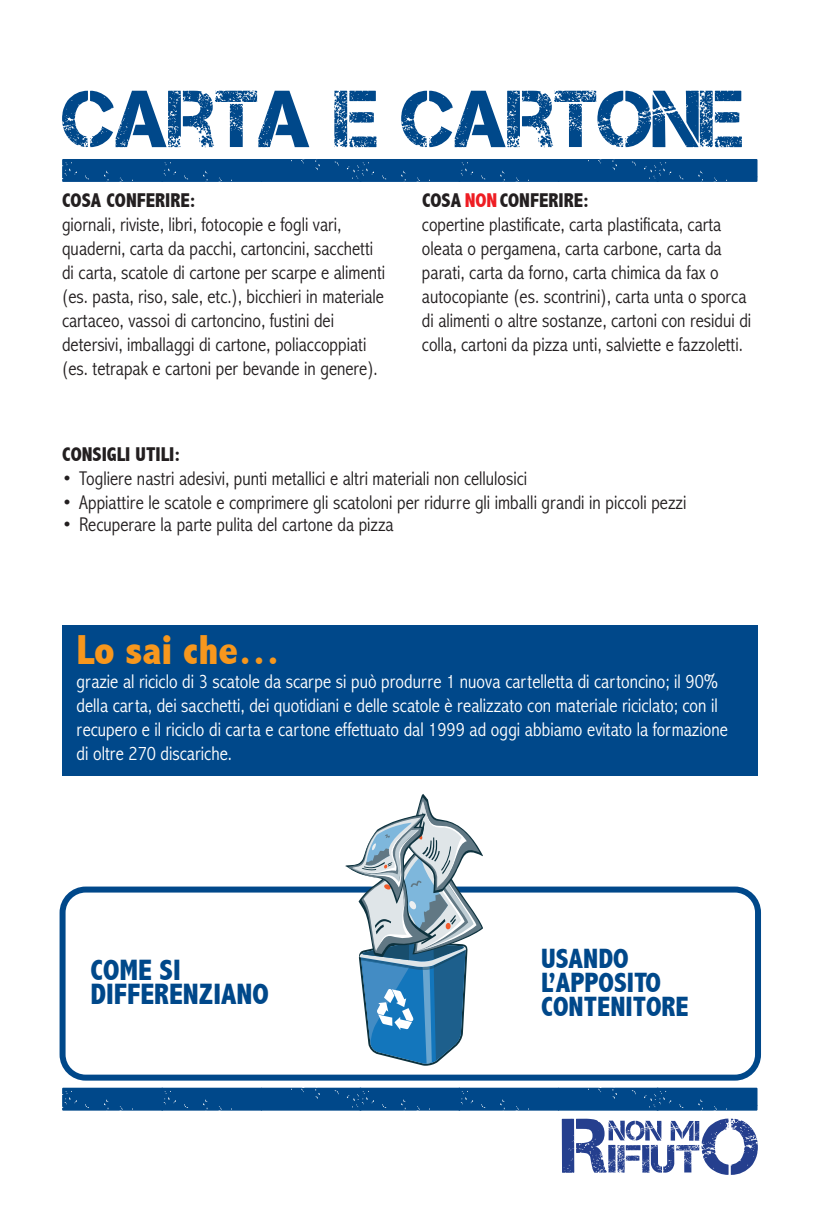
<style>
.page{position:relative;width:820px;height:1225px;background:#fff}
.page>*{position:absolute;margin:0;border:0;box-sizing:border-box;transform-origin:0 0}
.t1{font:80.6px "Captureit";color:#00488a}
.t2{font:800 condensed 42px "Abadi";color:#f7971d}
.t3{font:800 condensed 29.6px/24px "Abadi";color:#00488a}
.t4{font:800 condensed 28px/24px "Abadi";color:#00488a}
.t5{font:300 condensed 20px/24px "Abadi MT Std";color:#231f20}
.t6{font:300 condensed 20px/24px "Abadi MT Std";color:#fff}
.t7{font:800 condensed 20px "Abadi";color:#231f20}
.s1{color:#ee1d23}
</style>
<div class="page">
<svg style="left:561px;top:1118px;width:196px;height:56px"></svg>
<svg style="left:62px;top:159px;width:695px;height:23px;background:#034a8b"></svg>
<svg style="left:62px;top:1087px;width:695px;height:23px;background:#0a4f8e"></svg>
<div style="left:62px;top:625px;width:695px;height:150px;background:#00488a"></div>
<div style="left:60px;top:886px;width:700px;height:194px;border:6px solid #00488a;border-radius:23px"></div>
<svg style="left:345px;top:794px;width:138px;height:271px"></svg>
<h1 class="t1" style="left:62px;top:74px;width:682px">CARTA E CARTONE</h1>
<p class="t7" style="left:62px;top:189px;width:135px">COSA CONFERIRE:</p>
<p class="t5" style="left:62px;top:213px;width:324px">giornali, riviste, libri, fotocopie e fogli vari, quaderni, carta da pacchi, cartoncini, sacchetti di carta, scatole di cartone per scarpe e alimenti (es. pasta, riso, sale, etc.), bicchieri in materiale cartaceo, vassoi di cartoncino, fustini dei detersivi, imballaggi di cartone, poliaccoppiati (es. tetrapak e cartoni per bevande in genere).</p>
<p class="t7" style="left:422px;top:189px;width:168px">COSA <span class="s1">NON</span> CONFERIRE:</p>
<p class="t5" style="left:422px;top:213px;width:330px">copertine plastificate, carta plastificata, carta oleata o pergamena, carta carbone, carta da parati, carta da forno, carta chimica da fax o autocopiante (es. scontrini), carta unta o sporca di alimenti o altre sostanze, cartoni con residui di colla, cartoni da pizza unti, salviette e fazzoletti.</p>
<p class="t7" style="left:62px;top:442px;width:119px">CONSIGLI UTILI:</p>
<p class="t5" style="left:62px;top:466px;width:466px">• Togliere nastri adesivi, punti metallici e altri materiali non cellulosici</p>
<p class="t5" style="left:62px;top:490px;width:625px">• Appiattire le scatole e comprimere gli scatoloni per ridurre gli imballi grandi in piccoli pezzi</p>
<p class="t5" style="left:62px;top:513px;width:333px">• Recuperare la parte pulita del cartone da pizza</p>
<h2 class="t2" style="left:77px;top:626px;width:205px">Lo sai che…</h2>
<p class="t6" style="left:77px;top:670px;width:652px">grazie al riciclo di 3 scatole da scarpe si può produrre 1 nuova cartelletta di cartoncino; il 90% della carta, dei sacchetti, dei quotidiani e delle scatole è realizzato con materiale riciclato; con il recupero e il riciclo di carta e cartone effettuato dal 1999 ad oggi abbiamo evitato la formazione di oltre 270 discariche.</p>
<h3 class="t3" style="left:90px;top:958px;width:180px">COME SI<br>DIFFERENZIANO</h3>
<h3 class="t4" style="left:541px;top:946px;width:149px">USANDO<br>L’APPOSITO<br>CONTENITORE</h3>
</div>
